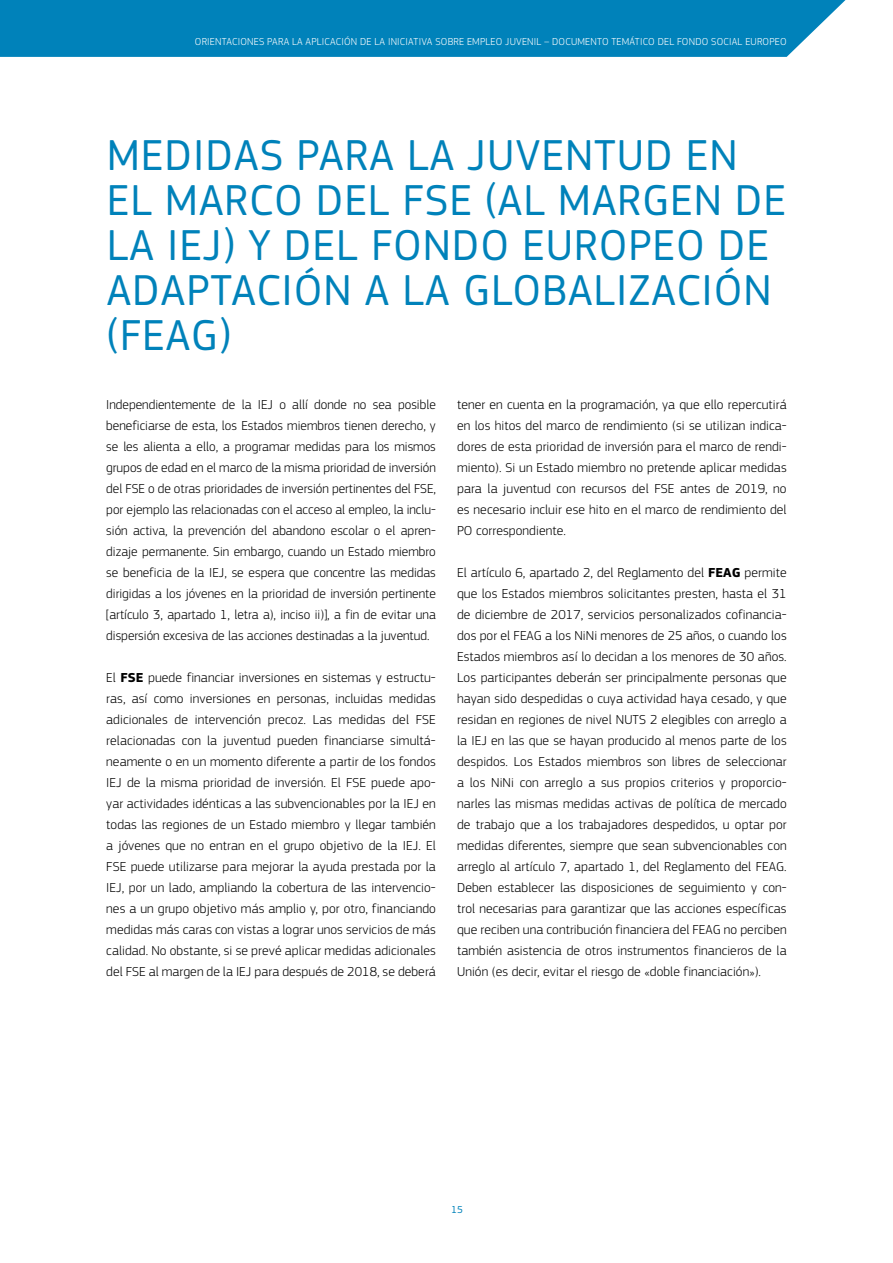
<style>
.page{position:relative;width:893px;height:1263px;background:#fff}
.page>*{position:absolute;margin:0;border:0;box-sizing:border-box;transform-origin:0 0}
.t1{font:45px/45px "EC Square Sans Pro";letter-spacing:.02em;color:#0082ba}
.t2{font:300 13.5px/21px "EC Square Sans Pro";letter-spacing:.005em;color:#000;text-align:justify}
.t3{font:300 10.5px "EC Square Sans Pro";letter-spacing:.02em;color:#fff}
.t4{font:10.5px "EC Square Sans Pro";color:#0082ba}
.s1{font-weight:700}
</style>
<div class="page">
<div style="left:0;top:0;width:846px;height:57px;background:#0082ba"></div>
<p class="t3" style="left:195px;top:35px;width:593px">ORIENTACIONES PARA LA APLICACIÓN DE LA INICIATIVA SOBRE EMPLEO JUVENIL – DOCUMENTO TEMÁTICO DEL FONDO SOCIAL EUROPEO</p>
<h1 class="t1" style="left:106px;top:133px;width:681px">MEDIDAS PARA LA JUVENTUD EN<br>EL MARCO DEL FSE (AL MARGEN DE<br>LA IEJ) Y DEL FONDO EUROPEO DE<br>ADAPTACIÓN A LA GLOBALIZACIÓN (FEAG)</h1>
<p class="t2" style="left:106px;top:394px;width:331px">Independientemente de la IEJ o allí donde no sea posible beneficiarse de esta, los Estados miembros tienen derecho, y se les alienta a ello, a programar medidas para los mismos grupos de edad en el marco de la misma prioridad de inversión del FSE o de otras prioridades de inversión pertinentes del FSE, por ejemplo las relacionadas con el acceso al empleo, la inclu&shy;sión activa, la prevención del abandono escolar o el apren&shy;dizaje permanente. Sin embargo, cuando un Estado miembro se beneficia de la IEJ, se espera que concentre las medidas dirigidas a los jóvenes en la prioridad de inversión pertinente [artículo 3, apartado 1, letra a), inciso ii)], a fin de evitar una dispersión excesiva de las acciones destinadas a la juventud.</p>
<p class="t2" style="left:106px;top:667px;width:331px">El <span class="s1">FSE</span> puede financiar inversiones en sistemas y estructu&shy;ras, así como inversiones en personas, incluidas medidas adicionales de intervención precoz. Las medidas del FSE relacionadas con la juventud pueden financiarse simultá&shy;neamente o en un momento diferente a partir de los fondos IEJ de la misma prioridad de inversión. El FSE puede apo&shy;yar actividades idénticas a las subvencionables por la IEJ en todas las regiones de un Estado miembro y llegar también a jóvenes que no entran en el grupo objetivo de la IEJ. El FSE puede utilizarse para mejorar la ayuda prestada por la IEJ, por un lado, ampliando la cobertura de las intervencio&shy;nes a un grupo objetivo más amplio y, por otro, financiando medidas más caras con vistas a lograr unos servicios de más calidad. No obstante, si se prevé aplicar medidas adicionales del FSE al margen de la IEJ para después de 2018, se deberá</p>
<p class="t2" style="left:457px;top:394px;width:331px">tener en cuenta en la programación, ya que ello repercutirá en los hitos del marco de rendimiento (si se utilizan indica&shy;dores de esta prioridad de inversión para el marco de rendi&shy;miento). Si un Estado miembro no pretende aplicar medidas para la juventud con recursos del FSE antes de 2019, no es necesario incluir ese hito en el marco de rendimiento del PO correspondiente.</p>
<p class="t2" style="left:457px;top:562px;width:331px">El artículo 6, apartado 2, del Reglamento del <span class="s1">FEAG</span> permite que los Estados miembros solicitantes presten, hasta el 31 de diciembre de 2017, servicios personalizados cofinancia&shy;dos por el FEAG a los NiNi menores de 25 años, o cuando los Estados miembros así lo decidan a los menores de 30 años.<br>Los participantes deberán ser principalmente personas que hayan sido despedidas o cuya actividad haya cesado, y que residan en regiones de nivel NUTS 2 elegibles con arreglo a la IEJ en las que se hayan producido al menos parte de los despidos. Los Estados miembros son libres de seleccionar a los NiNi con arreglo a sus propios criterios y proporcio&shy;narles las mismas medidas activas de política de mercado de trabajo que a los trabajadores despedidos, u optar por medidas diferentes, siempre que sean subvencionables con arreglo al artículo 7, apartado 1, del Reglamento del FEAG.<br>Deben establecer las disposiciones de seguimiento y con&shy;trol necesarias para garantizar que las acciones específicas que reciben una contribución financiera del FEAG no perciben también asistencia de otros instrumentos financieros de la Unión (es decir, evitar el riesgo de «doble financiación»).</p>
<p class="t4" style="left:451px;top:1203px;width:13px">15</p>
</div>
